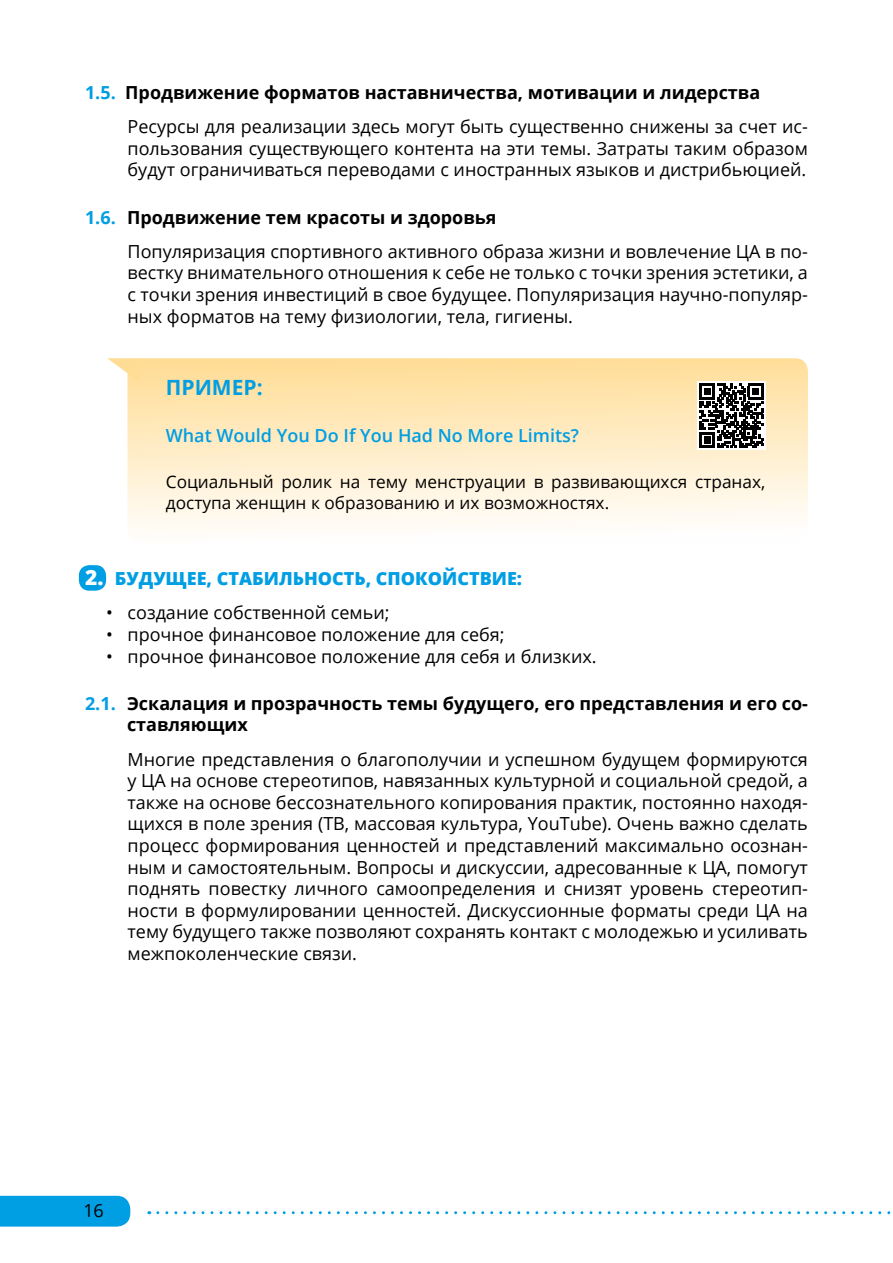
<style>
.page{position:relative;width:893px;height:1263px;background:#fff}
.page>*{position:absolute;margin:0;border:0;box-sizing:border-box;transform-origin:0 0}
.t1{font:700 21px "Open Sans";color:#009ee3}
.t2{font:18px/21.6px "Open Sans";color:#000}
.t3{font:700 18px/21.6px "Open Sans";color:#000}
.t4{font:600 18px "Open Sans";color:#009ee3}
.t5{font:800 18px "Open Sans";color:#009ee3}
.t6{font:17.25px/20.7px "Open Sans";color:#000}
.s1{font-weight:700;color:#009ee3}
.s2{font-weight:700}
.s3{font-size:21px;color:#fff}
.s4{color:#009ee3}
</style>
<div class="page">
<div style="left:0;top:1196px;width:130px;height:30px;background:#009ee3"></div>
<svg style="left:158px;top:1211px;width:733px;height:3px"></svg>
<div style="left:79px;top:565px;width:27px;height:26px;background:#009ee3;border-radius:11px"></div>
<div style="left:127px;top:358px;width:681px;height:186px;background:linear-gradient(to bottom,#ffdc95,#fff);border-radius:13px"></div>
<svg style="left:107px;top:358px;width:32px;height:24px"></svg>
<svg style="left:697px;top:382px;width:68px;height:68px"></svg>
<svg style="left:700px;top:384px;width:63px;height:63px"></svg>
<p class="t2" style="left:128px;top:75px;width:682px;line-height:34.3px;text-indent:-43px"><span class="s1">1.5.</span> <span class="s2">Продвижение форматов наставничества, мотивации и лидерства<br></span>Ресурсы для реализации здесь могут быть существенно снижены за счет ис-</p>
<p class="t2" style="left:128px;top:137px;width:682px">пользования существующего контента на эти темы. Затраты таким образом будут ограничиваться переводами с иностранных языков и дистрибьюцией.</p>
<p class="t2" style="left:128px;top:199px;width:682px;line-height:34.3px;text-indent:-43px"><span class="s1">1.6.</span> <span class="s2">Продвижение тем красоты и здоровья<br></span>Популяризация спортивного активного образа жизни и вовлечение ЦА в по-</p>
<p class="t2" style="left:128px;top:262px;width:682px;text-align:justify">вестку внимательного отношения к себе не только с точки зрения эстетики, а с точки зрения инвестиций в свое будущее. Популяризация научно-популяр&shy;ных форматов на тему физиологии, тела, гигиены.</p>
<p class="t1" style="left:166px;top:372px;width:98px">ПРИМЕР:</p>
<p class="t4" style="left:166px;top:423px;width:415px">What Would You Do If You Had No More Limits?</p>
<p class="t6" style="left:166px;top:471px;width:601px">Социальный ролик на тему менструации в развивающихся странах, доступа женщин к образованию и их возможностях.</p>
<p class="t5" style="left:85px;top:565px;width:439px"><span class="s3">2.</span> БУДУЩЕЕ, СТАБИЛЬНОСТЬ, СПОКОЙСТВИЕ:</p>
<p class="t2" style="left:106px;top:601px;width:285px">• создание собственной семьи;</p>
<p class="t2" style="left:106px;top:623px;width:400px">• прочное финансовое положение для себя;</p>
<p class="t2" style="left:106px;top:645px;width:492px">• прочное финансовое положение для себя и близких.</p>
<p class="t3" style="left:127px;top:692px;width:682px;text-indent:-42px"><span class="s4">2.1.</span> Эскалация и прозрачность темы будущего, его представления и его со&shy;ставляющих</p>
<p class="t2" style="left:128px;top:748px;width:682px;text-align:justify">Многие представления о благополучии и успешном будущем формируются у ЦА на основе стереотипов, навязанных культурной и социальной средой, а также на основе бессознательного копирования практик, постоянно находя&shy;щихся в поле зрения (ТВ, массовая культура, YouTube). Очень важно сделать процесс формирования ценностей и представлений максимально осознан&shy;ным и самостоятельным. Вопросы и дискуссии, адресованные к ЦА, помогут поднять повестку личного самоопределения и снизят уровень стереотип&shy;ности в формулировании ценностей. Дискуссионные форматы среди ЦА на тему будущего также позволяют сохранять контакт с молодежью и усиливать межпоколенческие связи.</p>
<p class="t2" style="left:83px;top:1199px;width:22px">16</p>
</div>
